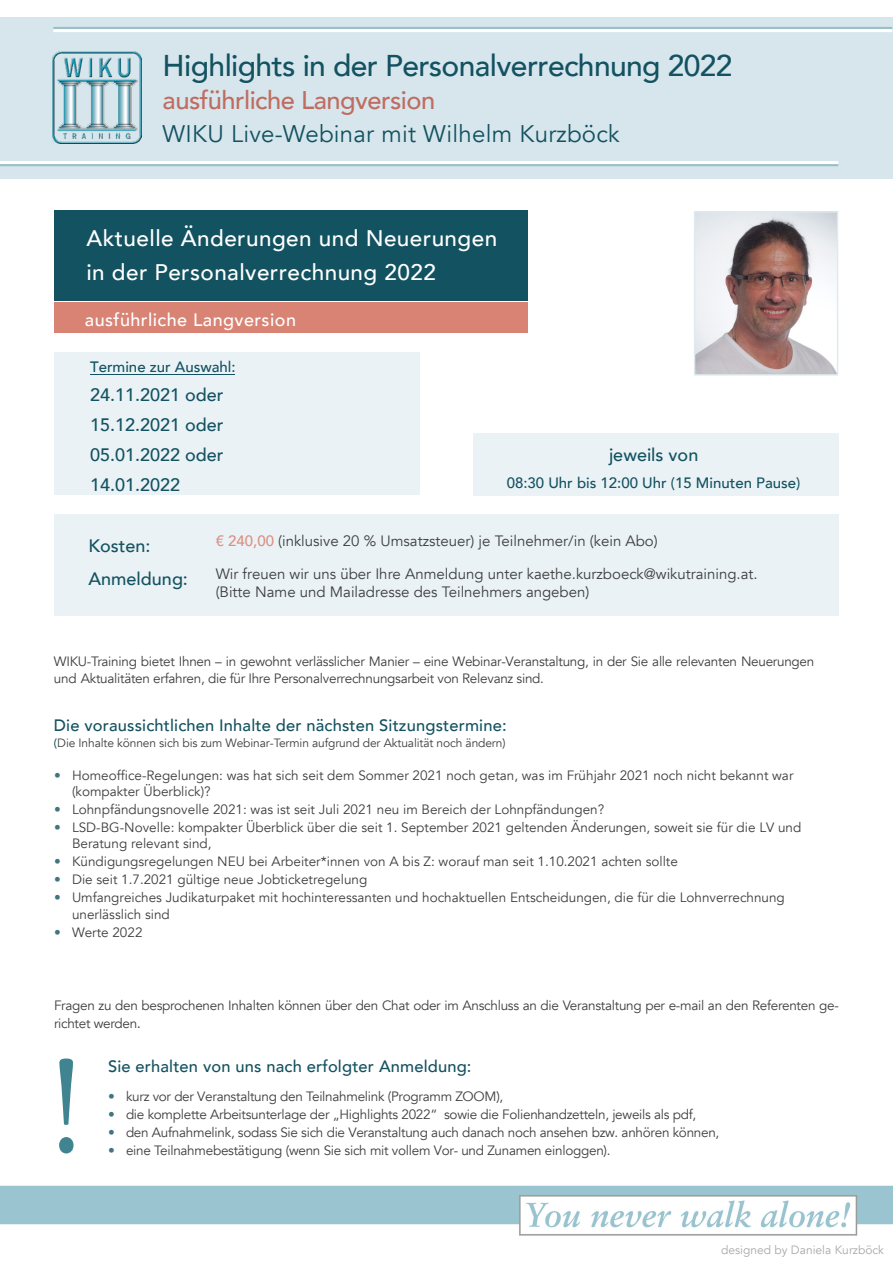
<style>
.page{position:relative;width:893px;height:1263px;background:#fff}
.page>*{position:absolute;margin:0;border:0;box-sizing:border-box;transform-origin:0 0}
.t1{font:140.25px "Minion Pro";color:#106675;scale:.91 1}
.t2{font:500 30px "Avenir";letter-spacing:-.02em;color:#135260}
.t3{font:500 25.5px "Avenir";letter-spacing:-.02em;color:#bf6d60}
.t4{font:24px "Avenir";letter-spacing:.01em;color:#135260}
.t5{font:500 22.5px/34.5px "Avenir";letter-spacing:.02em;color:#fff}
.t6{font:500 18px/30px "Avenir";color:#135260}
.t7{font:500 18px "Avenir";letter-spacing:.025em;color:#fff}
.t8{font:500 16.5px "Avenir";letter-spacing:.01em;color:#135260}
.t9{font:15px/18px "Avenir";color:#3e3e3f}
.t10{font:500 15px "Avenir";color:#135260}
.t11{font:13.5px/16.2px "Avenir";letter-spacing:-.02em;color:#3e3e3f}
.t12{font:13.5px/16.2px "Avenir";color:#3e3e3f}
.t13{font:12px "Avenir";letter-spacing:-.01em;color:#3e3e3f}
.t14{font:12px "Avenir";color:#a8a9ad}
.s1{font-weight:500;color:#dc8f82}
.s2{font-weight:500;color:#135260}
.s3{font-weight:500;color:#427580}
.s4{font-size:15px}
</style>
<div class="page">
<div style="left:0;top:17px;width:892px;height:162px;background:#d7e6ed"></div>
<img style="left:52px;top:51px;width:90px;height:93px">
<hr style="left:53px;top:27px;width:839px;height:2px;background:#106675">
<hr style="left:0;top:164px;width:838px;height:2px;background:#106675">
<hr style="left:0;top:161px;width:838px;height:3px;background:#fff">
<hr style="left:53px;top:29px;width:839px;height:3px;background:#fff">
<img style="left:0;top:1185px;width:892px;height:51px">
<div style="left:54px;top:302px;width:473px;height:31px;background:#d88374"></div>
<div style="left:54px;top:514px;width:785px;height:102px;background:#eaf2f6"></div>
<div style="left:54px;top:210px;width:473px;height:90px;background:#135260"></div>
<img style="left:696px;top:213px;width:140px;height:161px">
<div style="left:694px;top:211px;width:144px;height:165px;border:1px solid #ddebf0"></div>
<div style="left:54px;top:352px;width:366px;height:143px;background:#eaf2f6"></div>
<div style="left:473px;top:433px;width:366px;height:62px;background:#eaf2f6"></div>
<hr style="left:90px;top:374px;width:145px;height:1px;background:#135260">
<h2 class="t2" style="left:163px;top:39px;width:571px">Highlights in der Personalverrechnung 2022</h2>
<h3 class="t3" style="left:163px;top:78px;width:274px">ausführliche Langversion</h3>
<h3 class="t4" style="left:163px;top:119px;width:459px">WIKU Live-Webinar mit Wilhelm Kurzböck</h3>
<p class="t5" style="left:86px;top:219px;width:412px">Aktuelle Änderungen und Neuerungen in der Personalverrechnung 2022</p>
<p class="t7" style="left:85px;top:304px;width:213px">ausführliche Langversion</p>
<p class="t10" style="left:90px;top:354px;width:147px">Termine zur Auswahl:</p>
<p class="t6" style="left:90px;top:379px;width:135px;text-align:justify">24.11.2021 oder 15.12.2021 oder 05.01.2022 oder 14.01.2022</p>
<p class="t6" style="left:609px;top:439px;width:91px">jeweils von</p>
<p class="t10" style="left:507px;top:470px;width:295px">08:30 Uhr bis 12:00 Uhr (15 Minuten Pause)</p>
<p class="t6" style="left:89px;top:528px;width:101px;line-height:33px">Kosten:<br>Anmeldung:</p>
<p class="t9" style="left:216px;top:532px;width:444px"><span class="s1">€ 240,00</span> (inklusive 20 % Umsatzsteuer) je Teilnehmer/in (kein Abo)</p>
<p class="t9" style="left:216px;top:565px;width:544px">Wir freuen wir uns über Ihre Anmeldung unter kaethe.kurzboeck@wikutraining.at. (Bitte Name und Mailadresse des Teilnehmers angeben)</p>
<p class="t11" style="left:54px;top:654px;width:762px">WIKU-Training bietet Ihnen – in gewohnt verlässlicher Manier – eine Webinar-Veranstaltung, in der Sie alle relevanten Neuerungen und Aktualitäten erfahren, die für Ihre Personalverrechnungsarbeit von Relevanz sind.</p>
<p class="t8" style="left:54px;top:711px;width:454px">Die voraussichtlichen Inhalte der nächsten Sitzungstermine:</p>
<p class="t13" style="left:54px;top:736px;width:453px"><span class="s2">(</span>Die Inhalte können sich bis zum Webinar-Termin aufgrund der Aktualität noch ändern)</p>
<p class="t12" style="left:72px;top:767px;width:723px;text-indent:-18px"><span class="s3">•</span> Homeoffice-Regelungen: was hat sich seit dem Sommer 2021 noch getan, was im Frühjahr 2021 noch nicht bekannt war (kompakter Überblick)?</p>
<p class="t12" style="left:54px;top:802px;width:552px"><span class="s3">•</span> Lohnpfändungsnovelle 2021: was ist seit Juli 2021 neu im Bereich der Lohnpfändungen?</p>
<p class="t12" style="left:72px;top:820px;width:731px;text-indent:-18px"><span class="s3">•</span> LSD-BG-Novelle: kompakter Überblick über die seit 1. September 2021 geltenden Änderungen, soweit sie für die LV und<br>Beratung relevant sind,</p>
<p class="t12" style="left:54px;top:854px;width:625px"><span class="s3">•</span> Kündigungsregelungen NEU bei Arbeiter*innen von A bis Z: worauf man seit 1.10.2021 achten sollte</p>
<p class="t12" style="left:54px;top:872px;width:315px"><span class="s3">•</span> Die seit 1.7.2021 gültige neue Jobticketregelung</p>
<p class="t12" style="left:72px;top:890px;width:714px;text-indent:-18px"><span class="s3">•</span> Umfangreiches Judikaturpaket mit hochinteressanten und hochaktuellen Entscheidungen, die für die Lohnverrechnung unerlässlich sind</p>
<p class="t12" style="left:54px;top:924px;width:90px"><span class="s3">•</span> Werte 2022</p>
<p class="t11" style="left:54px;top:997px;width:786px;line-height:18px">Fragen zu den besprochenen Inhalten können über den Chat oder im Anschluss an die Veranstaltung per e-mail an den Referenten ge&shy;richtet werden<span class="s4">.</span></p>
<p class="t8" style="left:108px;top:1052px;width:365px">Sie erhalten von uns nach erfolgter Anmeldung:</p>
<p class="t11" style="left:108px;top:1088px;width:397px"><span class="s3">•</span> kurz vor der Veranstaltung den Teilnahmelink (Programm ZOOM),</p>
<p class="t11" style="left:108px;top:1106px;width:590px"><span class="s3">•</span> die komplette Arbeitsunterlage der „Highlights 2022“ sowie die Folienhandzetteln, jeweils als pdf,</p>
<p class="t11" style="left:108px;top:1124px;width:613px"><span class="s3">•</span> den Aufnahmelink, sodass Sie sich die Veranstaltung auch danach noch ansehen bzw. anhören können,</p>
<p class="t11" style="left:108px;top:1142px;width:504px"><span class="s3">•</span> eine Teilnahmebestätigung (wenn Sie sich mit vollem Vor- und Zunamen einloggen).</p>
<h1 class="t1" style="left:49px;top:1013px;width:40px">!</h1>
<p class="t14" style="left:721px;top:1242px;width:164px">designed by Daniela Kurzböck</p>
</div>
